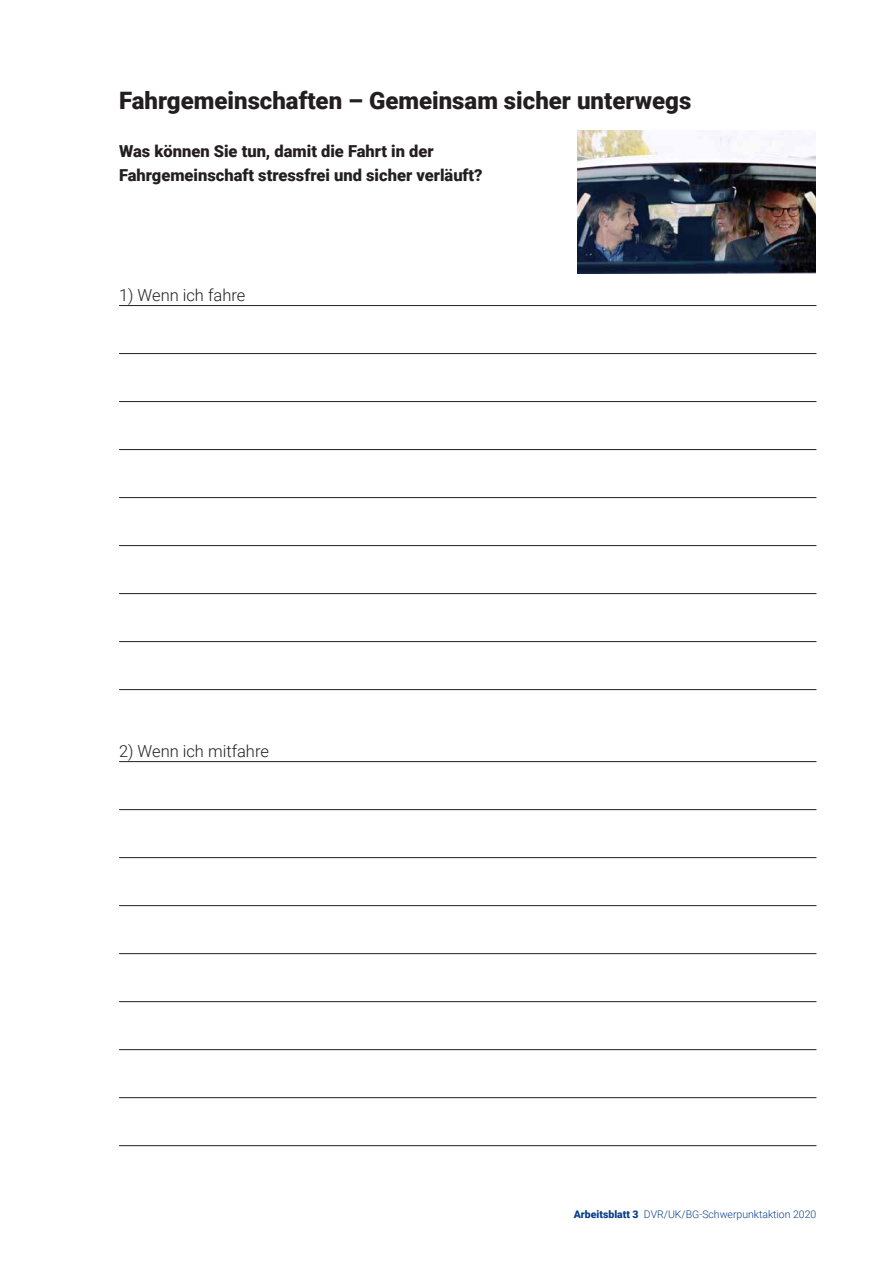
<style>
.page{position:relative;width:893px;height:1263px;background:#fff}
.page>*{position:absolute;margin:0;border:0;box-sizing:border-box;transform-origin:0 0}
.t1{font:900 24px "Roboto";color:#231f20}
.t2{font:900 16.5px/24px "Roboto";color:#231f20}
.t3{font:300 16.5px "Roboto";color:#231f20}
.t4{font:300 10.5px "Roboto";color:#083e89}
.s1{font-weight:900}
</style>
<div class="page">
<hr style="left:119px;top:305px;width:697px;height:1px;background:#231f20">
<hr style="left:119px;top:353px;width:697px;height:1px;background:#231f20">
<hr style="left:119px;top:401px;width:697px;height:1px;background:#231f20">
<hr style="left:119px;top:449px;width:697px;height:1px;background:#231f20">
<hr style="left:119px;top:497px;width:697px;height:1px;background:#231f20">
<hr style="left:119px;top:545px;width:697px;height:1px;background:#231f20">
<hr style="left:119px;top:593px;width:697px;height:1px;background:#231f20">
<hr style="left:119px;top:641px;width:697px;height:1px;background:#231f20">
<hr style="left:119px;top:689px;width:697px;height:1px;background:#231f20">
<hr style="left:119px;top:761px;width:697px;height:1px;background:#231f20">
<hr style="left:119px;top:809px;width:697px;height:1px;background:#231f20">
<hr style="left:119px;top:857px;width:697px;height:1px;background:#231f20">
<hr style="left:119px;top:905px;width:697px;height:1px;background:#231f20">
<hr style="left:119px;top:953px;width:697px;height:1px;background:#231f20">
<hr style="left:119px;top:1001px;width:697px;height:1px;background:#231f20">
<hr style="left:119px;top:1049px;width:697px;height:1px;background:#231f20">
<hr style="left:119px;top:1097px;width:697px;height:1px;background:#231f20">
<hr style="left:119px;top:1145px;width:697px;height:1px;background:#231f20">
<img style="left:578px;top:130px;width:238px;height:143px">
<h1 class="t1" style="left:119px;top:84px;width:574px">Fahrgemeinschaften – Gemeinsam sicher unterwegs</h1>
<p class="t2" style="left:119px;top:139px;width:365px">Was können Sie tun, damit die Fahrt in der<br>Fahrgemeinschaft stressfrei und sicher verläuft?</p>
<p class="t3" style="left:119px;top:284px;width:128px">1) Wenn ich fahre</p>
<p class="t3" style="left:119px;top:740px;width:151px">2) Wenn ich mitfahre</p>
<p class="t4" style="left:574px;top:1207px;width:244px"><span class="s1">Arbeitsblatt 3</span> DVR/UK/BG-Schwerpunktaktion 2020</p>
</div>
